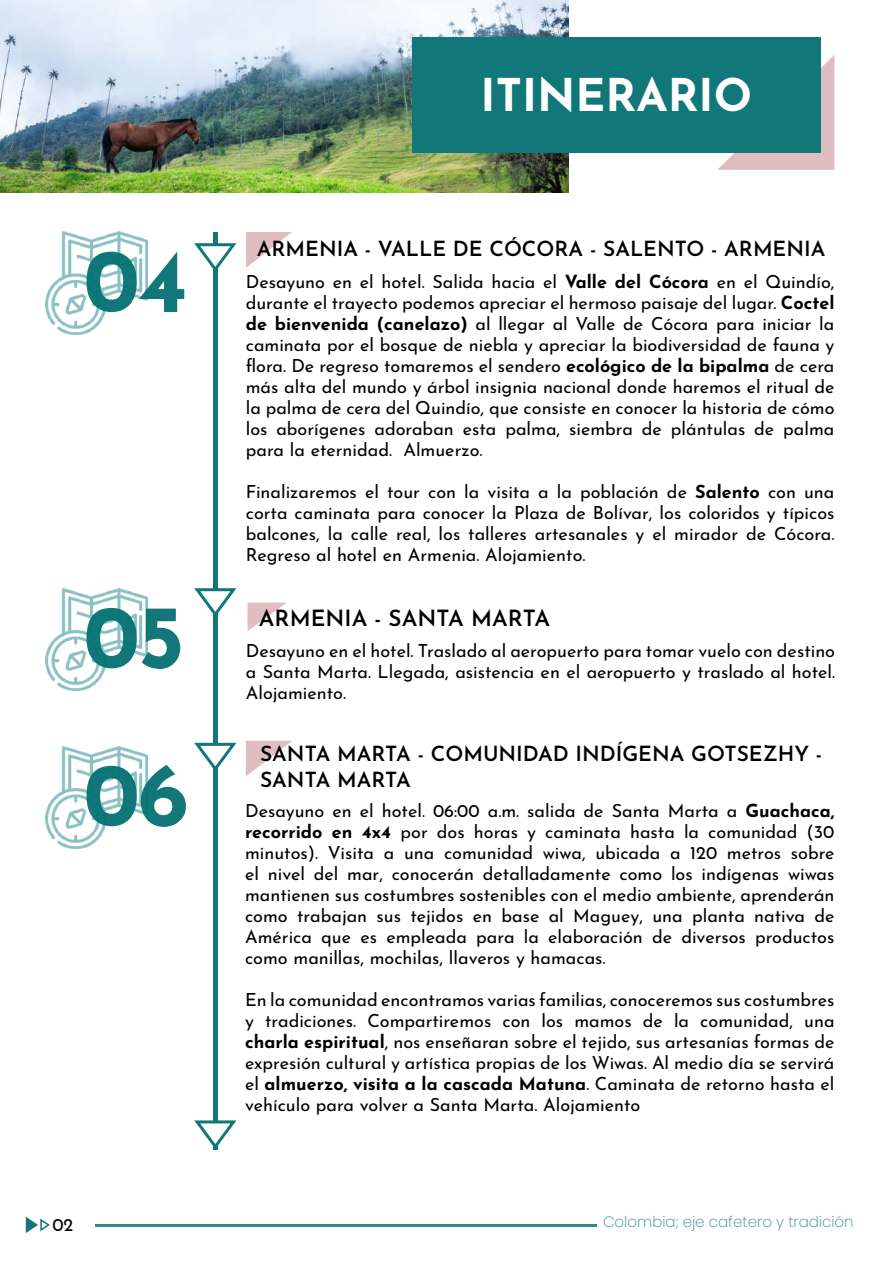
<style>
.page{position:relative;width:893px;height:1263px;background:#fff}
.page>*{position:absolute;margin:0;border:0;box-sizing:border-box;transform-origin:0 0}
.t1{font:700 90px "Josefin Sans";color:#117778}
.t2{font:700 45px "Josefin Sans";color:#fff}
.t3{font:600 22.5px "Josefin Sans";color:#000001}
.t4{font:600 21px/25.5px "Josefin Sans";color:#000001}
.t5{font:18px/21px "Josefin Sans";color:#000001;text-align:justify}
.t6{font:200 15px "Poppins";color:#308a8c}
.s1{font-weight:700}
</style>
<div class="page">
<img style="left:0;top:0;width:568px;height:193px">
<svg style="left:26px;top:1217px;width:24px;height:16px"></svg>
<svg style="left:717px;top:55px;width:117px;height:115px;background:#dbbfc5"></svg>
<div style="left:412px;top:37px;width:409px;height:115px;background:#117778"></div>
<hr style="left:213px;top:232px;width:4px;height:917px;background:#117778">
<svg style="left:194px;top:242px;width:43px;height:32px"></svg>
<svg style="left:246px;top:232px;width:46px;height:36px"></svg>
<svg style="left:194px;top:587px;width:43px;height:31px"></svg>
<hr style="left:95px;top:1224px;width:501px;height:2px;background:#308a8c">
<svg style="left:248px;top:602px;width:39px;height:29px"></svg>
<svg style="left:194px;top:741px;width:43px;height:32px"></svg>
<svg style="left:246px;top:741px;width:46px;height:35px"></svg>
<svg style="left:194px;top:1119px;width:43px;height:31px"></svg>
<img style="left:45px;top:232px;width:103px;height:102px">
<img style="left:45px;top:746px;width:103px;height:102px">
<img style="left:45px;top:588px;width:103px;height:102px">
<h1 class="t1" style="left:83px;top:213px;width:106px">04</h1>
<h1 class="t1" style="left:83px;top:570px;width:103px">05</h1>
<h1 class="t1" style="left:83px;top:727px;width:107px">06</h1>
<p class="t5" style="left:52px;top:1213px;width:23px">02</p>
<h2 class="t2" style="left:481px;top:61px;width:273px">ITINERARIO</h2>
<p class="t4" style="left:257px;top:234px;width:570px">ARMENIA - VALLE DE CÓCORA - SALENTO - ARMENIA</p>
<p class="t5" style="left:246px;top:270px;width:590px">Desayuno en el hotel. Salida hacia el <span class="s1">Valle del Cócora</span> en el Quindío, durante el trayecto podemos apreciar el hermoso paisaje del lugar. <span class="s1">Coctel de bienvenida (canelazo)</span> al llegar al Valle de Cócora para iniciar la caminata por el bosque de niebla y apreciar la biodiversidad de fauna y flora. De regreso tomaremos el sendero <span class="s1">ecológico de la bipalma</span> de cera más alta del mundo y árbol insignia nacional donde haremos el ritual de la palma de cera del Quindío, que consiste en conocer la historia de cómo los aborígenes adoraban esta palma, siembra de plántulas de palma para la eternidad. Almuerzo.</p>
<p class="t5" style="left:246px;top:480px;width:590px">Finalizaremos el tour con la visita a la población de <span class="s1">Salento</span> con una corta caminata para conocer la Plaza de Bolívar, los coloridos y típicos balcones, la calle real, los talleres artesanales y el mirador de Cócora.<br>Regreso al hotel en Armenia. Alojamiento.</p>
<p class="t3" style="left:259px;top:601px;width:293px">ARMENIA - SANTA MARTA</p>
<p class="t5" style="left:246px;top:639px;width:591px">Desayuno en el hotel. Traslado al aeropuerto para tomar vuelo con destino a Santa Marta. Llegada, asistencia en el aeropuerto y traslado al hotel.<br>Alojamiento.</p>
<p class="t4" style="left:260px;top:739px;width:564px">SANTA MARTA - COMUNIDAD INDÍGENA GOTSEZHY -<br>SANTA MARTA</p>
<p class="t5" style="left:245px;top:799px;width:591px">Desayuno en el hotel. 06:00 a.m. salida de Santa Marta a <span class="s1">Guachaca, recorrido en 4x4</span> por dos horas y caminata hasta la comunidad (30 minutos). Visita a una comunidad wiwa, ubicada a 120 metros sobre el nivel del mar, conocerán detalladamente como los indígenas wiwas mantienen sus costumbres sostenibles con el medio ambiente, aprenderán como trabajan sus tejidos en base al Maguey, una planta nativa de América que es empleada para la elaboración de diversos productos como manillas, mochilas, llaveros y hamacas.</p>
<p class="t5" style="left:245px;top:988px;width:591px">En la comunidad encontramos varias familias, conoceremos sus costumbres y tradiciones. Compartiremos con los mamos de la comunidad, una <span class="s1">charla espiritual</span>, nos enseñaran sobre el tejido, sus artesanías formas de expresión cultural y artística propias de los Wiwas. Al medio día se servirá el <span class="s1">almuerzo, visita a la cascada Matuna</span>. Caminata de retorno hasta el vehículo para volver a Santa Marta. Alojamiento</p>
<p class="t6" style="left:603px;top:1213px;width:252px">Colombia; eje cafetero y tradición</p>
</div>
